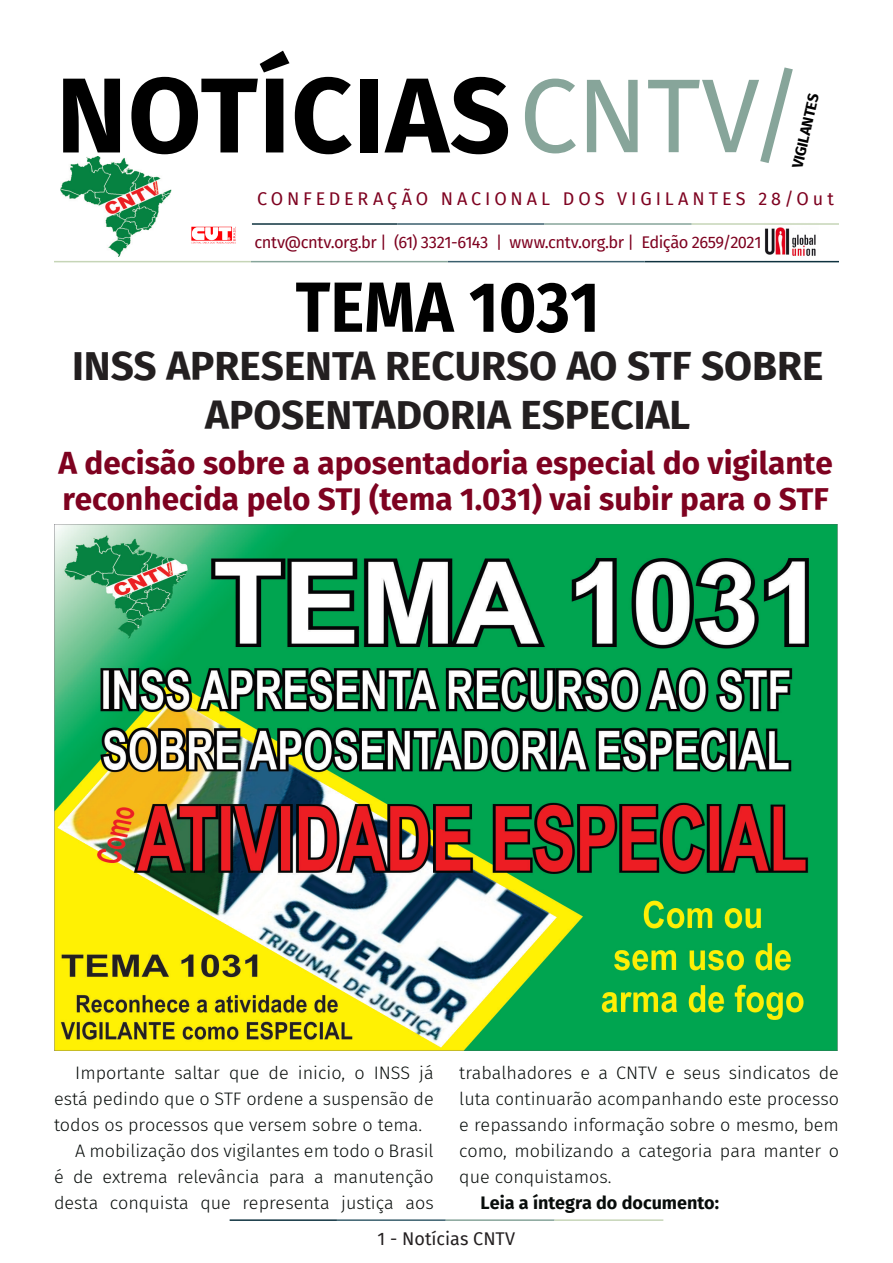
<style>
.page{position:relative;width:893px;height:1263px;background:#fff}
.page>*{position:absolute;margin:0;border:0;box-sizing:border-box;transform-origin:0 0}
.t1{font:700 106.5px "Fira Sans";letter-spacing:.01em;color:#000}
.t2{font:700 70.95px "Fira Sans";color:#000;scale:.91 1}
.t3{font:700 40.5px/48.6px "Fira Sans";color:#231f20;text-align:center}
.t4{font:700 31.5px/36px "Fira Sans";color:#7e0220}
.t5{font:300 18px/26px "Fira Sans";color:#080d0b;text-align:justify}
.t6{font:18px "Fira Sans";letter-spacing:.215em;color:#7e0220}
.t7{font:700 18px "Fira Sans";color:#080d0b}
.t8{font:18px "Fira Sans";color:#231f20}
.t9{font:16.5px "Fira Sans";letter-spacing:-.03em;color:#7e0220}
.t10{font:700 15px "Fira Sans";color:#000001}
.s1{font-weight:400;font-size:105px;color:#87a59a}
</style>
<div class="page">
<hr style="left:230px;top:1219px;width:107px;height:2px;background:#0e323f">
<hr style="left:337px;top:1219px;width:109px;height:2px;background:#3a5f6d">
<hr style="left:446px;top:1219px;width:109px;height:2px;background:#87a59a">
<hr style="left:555px;top:1219px;width:108px;height:2px;background:#c6d5b7">
<img style="left:764px;top:227px;width:54px;height:34px">
<hr style="left:252px;top:223px;width:145px;height:2px;background:#0e323f">
<hr style="left:397px;top:223px;width:147px;height:2px;background:#3a5f6d">
<hr style="left:544px;top:223px;width:148px;height:2px;background:#87a59a">
<hr style="left:692px;top:223px;width:147px;height:2px;background:#c6d5b7">
<hr style="left:645px;top:261px;width:194px;height:1px;background:#0e323f">
<hr style="left:448px;top:261px;width:197px;height:1px;background:#3a5f6d">
<hr style="left:251px;top:261px;width:197px;height:1px;background:#87a59a">
<hr style="left:54px;top:261px;width:197px;height:1px;background:#c6d5b7">
<img style="left:61px;top:157px;width:110px;height:100px">
<img style="left:191px;top:226px;width:45px;height:18px">
<img style="left:54px;top:524px;width:783px;height:526px">
<p class="t1" style="left:56px;top:26px;width:749px">NOTÍCIAS<span class="s1">CNTV/</span></p>
<p class="t10" style="left:785px;top:165px;width:77px;rotate:-77deg">VIGILANTES</p>
<p class="t6" style="left:257px;top:185px;width:578px">CONFEDERAÇÃO NACIONAL DOS VIGILANTES 28/Out</p>
<p class="t9" style="left:254px;top:229px;width:509px">cntv@cntv.org.br | (61) 3321-6143 | www.cntv.org.br | Edição 2659/2021</p>
<p class="t2" style="left:296px;top:247px;width:336px">TEMA 1031</p>
<p class="t3" style="left:72px;top:339px;width:753px">INSS APRESENTA RECURSO AO STF SOBRE<br>APOSENTADORIA ESPECIAL</p>
<p class="t4" style="left:58px;top:442px;width:776px">A decisão sobre a aposentadoria especial do vigilante reconhecida pelo STJ (tema 1.031) vai subir para o STF</p>
<p class="t5" style="left:54px;top:1060px;width:381px;text-indent:21px">Importante saltar que de inicio, o INSS já está pedindo que o STF ordene a suspensão de todos os processos que versem sobre o tema.</p>
<p class="t5" style="left:54px;top:1138px;width:381px;text-indent:21px">A mobilização dos vigilantes em todo o Brasil é de extrema relevância para a manutenção desta conquista que representa justiça aos</p>
<p class="t5" style="left:459px;top:1060px;width:381px">trabalhadores e a CNTV e seus sindicatos de luta continuarão acompanhando este processo e repassando informação sobre o mesmo, bem como, mobilizando a categoria para manter o que conquistamos.</p>
<p class="t7" style="left:480px;top:1187px;width:240px">Leia a íntegra do documento:</p>
<p class="t8" style="left:378px;top:1225px;width:139px">1 - Notícias CNTV</p>
</div>
